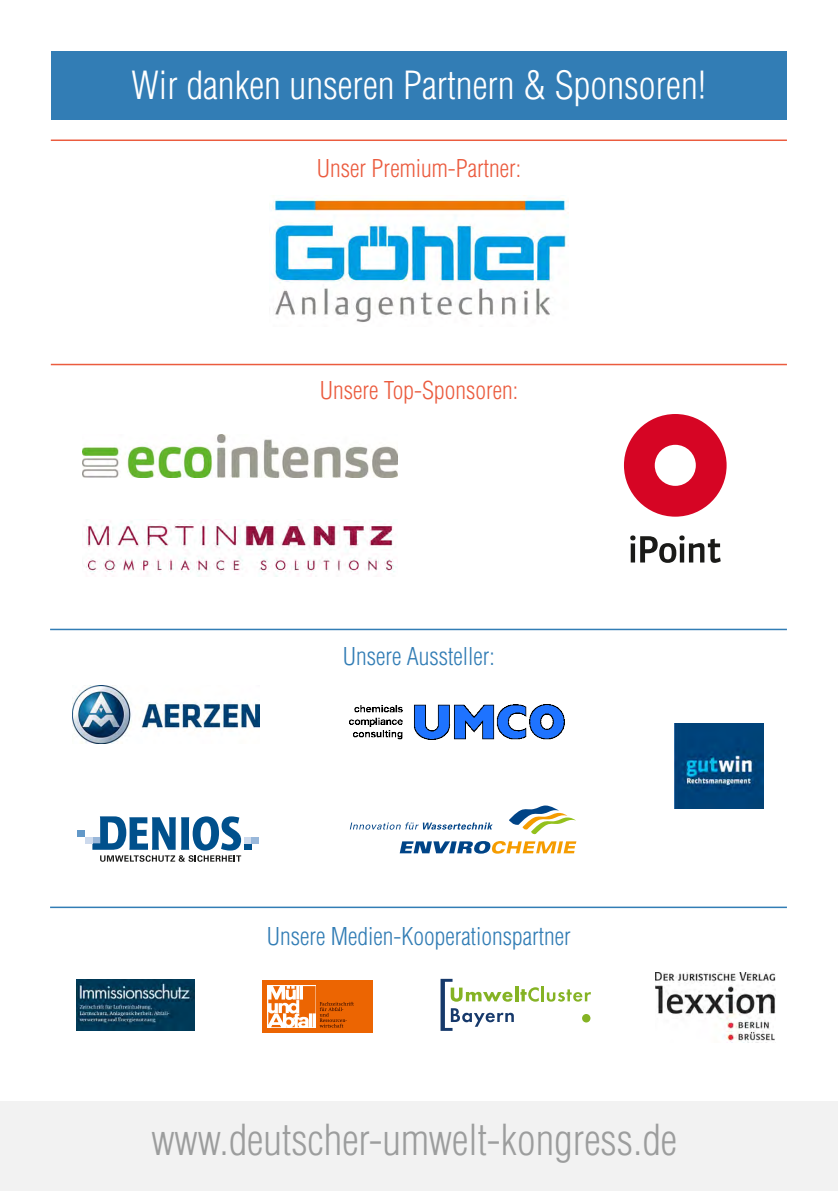
<style>
.page{position:relative;width:838px;height:1191px;background:#fff}
.page>*{position:absolute;margin:0;border:0;box-sizing:border-box;transform-origin:0 0}
.t1{font:300 condensed 41.7px "Helvetica LT Std";color:#9c9d9d}
.t2{font:300 condensed 37.95px "Helvetica LT Std";color:#fff}
.t3{font:300 condensed 24px "Helvetica LT Std";color:#327db5}
.t4{font:300 condensed 24px "Helvetica LT Std";color:#eb5c3f}
</style>
<div class="page">
<div style="left:0;top:1101px;width:838px;height:90px;background:#f2f2f2"></div>
<div style="left:51px;top:51px;width:736px;height:69px;background:#327db5"></div>
<img style="left:674px;top:723px;width:90px;height:85px">
<img style="left:72px;top:686px;width:187px;height:57px">
<hr style="left:50px;top:628px;width:737px;height:2px;background:#327db5">
<hr style="left:50px;top:906px;width:737px;height:2px;background:#327db5">
<svg style="left:400px;top:841px;width:176px;height:12px"></svg>
<svg style="left:509px;top:805px;width:67px;height:30px"></svg>
<svg style="left:350px;top:822px;width:143px;height:7px"></svg>
<img style="left:350px;top:704px;width:215px;height:35px">
<div style="left:244px;top:843px;width:7px;height:6px;background:#00508c"></div>
<div style="left:85px;top:837px;width:7px;height:6px;background:#cddaed"></div>
<div style="left:77px;top:830px;width:8px;height:7px;background:#6298c8"></div>
<div style="left:244px;top:837px;width:7px;height:6px;background:#cddaed"></div>
<div style="left:251px;top:837px;width:8px;height:6px;background:#9ab8da"></div>
<svg style="left:92px;top:816px;width:149px;height:45px"></svg>
<img style="left:271px;top:198px;width:298px;height:124px">
<hr style="left:51px;top:364px;width:736px;height:1px;background:#eb5c3f">
<hr style="left:51px;top:139px;width:736px;height:2px;background:#eb5c3f">
<img style="left:82px;top:435px;width:316px;height:43px">
<svg style="left:630px;top:535px;width:90px;height:28px"></svg>
<svg style="left:624px;top:414px;width:102px;height:102px"></svg>
<img style="left:82px;top:519px;width:315px;height:57px">
<img style="left:76px;top:979px;width:119px;height:51px">
<div style="left:262px;top:980px;width:111px;height:52px;background:#ec6502"></div>
<div style="left:267px;top:985px;width:49px;height:43px;background:#fff"></div>
<svg style="left:268px;top:986px;width:86px;height:41px"></svg>
<hr style="left:515px;top:986px;width:3px;height:15px;background:#85b324">
<svg style="left:520px;top:987px;width:19px;height:14px"></svg>
<hr style="left:541px;top:986px;width:3px;height:15px;background:#85b324">
<svg style="left:547px;top:989px;width:44px;height:12px"></svg>
<div style="left:582px;top:1014px;width:8px;height:8px;background:#85b324;border-radius:50%"></div>
<svg style="left:440px;top:978px;width:74px;height:52px"></svg>
<img style="left:655px;top:972px;width:120px;height:70px">
<h2 class="t2" style="left:132px;top:62px;width:576px">Wir danken unseren Partnern &amp; Sponsoren!</h2>
<p class="t4" style="left:317px;top:154px;width:205px">Unser Premium-Partner:</p>
<p class="t4" style="left:320px;top:375px;width:200px">Unsere Top-Sponsoren:</p>
<p class="t3" style="left:343px;top:642px;width:153px">Unsere Aussteller:</p>
<p class="t3" style="left:267px;top:921px;width:305px">Unsere Medien-Kooperationspartner</p>
<h1 class="t1" style="left:151px;top:1113px;width:527px">www.deutscher-umwelt-kongress.de</h1>
</div>
